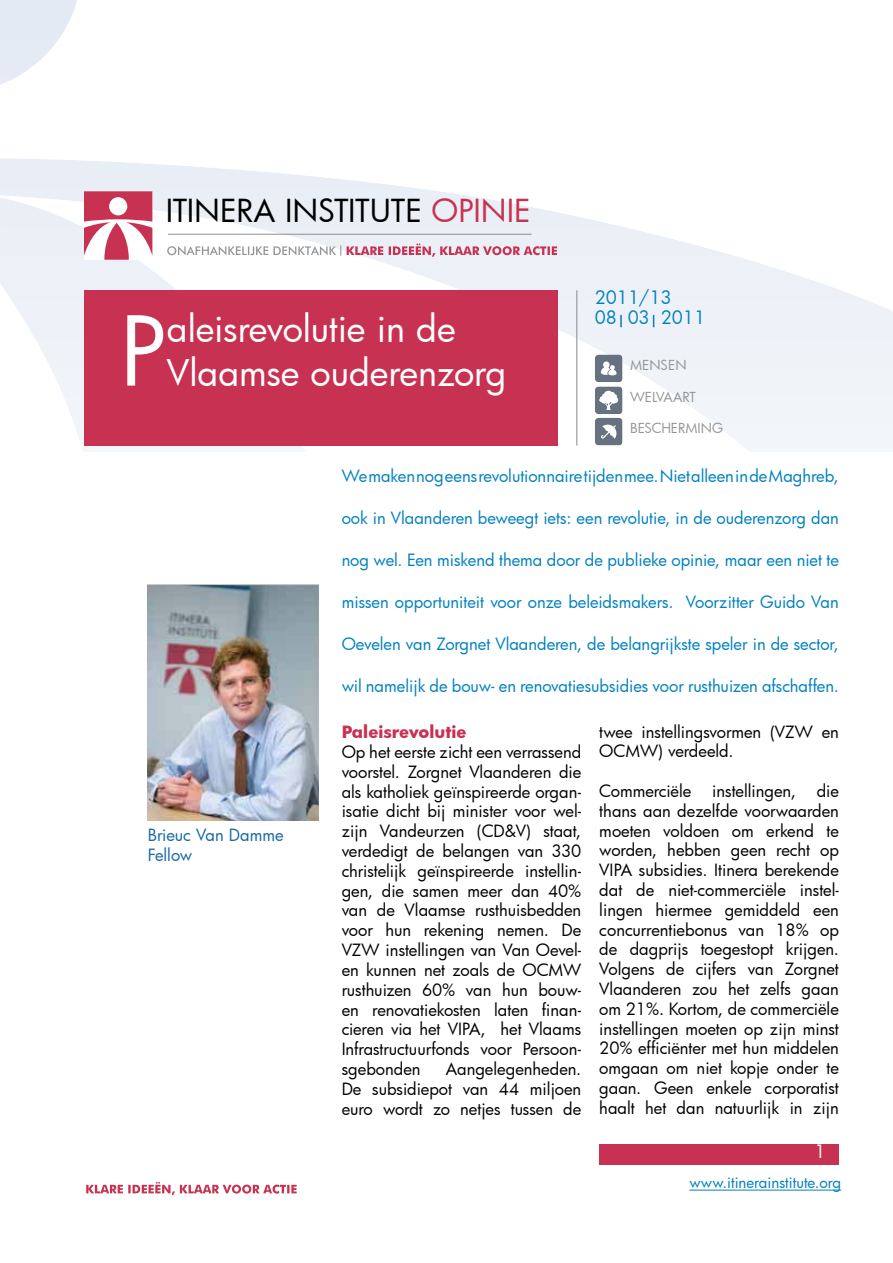
<style>
.page{position:relative;width:893px;height:1263px;background:#fff}
.page>*{position:absolute;margin:0;border:0;box-sizing:border-box;transform-origin:0 0}
.t1{font:93.3px "Futura";color:#fff}
.t2{font:36px/43.2px "Futura";color:#fff}
.t3{font:31.05px "Futura";color:#000}
.t4{font:18px/20.1px "Futura";color:#0081be}
.t5{font:18px "Futura";color:#fff}
.t6{font:16.5px/19.8px "Futura";color:#000;text-align:justify}
.t7{font:16.5px "Futura";color:#0081be}
.t8{font:16.5px/19.8px "Futura";color:#1868a4}
.t9{font:700 16.5px "Futura";color:#c83252}
.t10{font:15px "Futura";color:#0081be}
.t11{font:13.5px "Futura";color:#939597}
.s1{color:#c83252}
</style>
<div class="page">
<img style="left:0;top:1px;width:893px;height:450px">
<div style="left:84px;top:290px;width:473px;height:156px;background:#c83252"></div>
<hr style="left:576px;top:290px;width:1px;height:156px;background:#939597">
<div style="left:599px;top:1144px;width:240px;height:21px;background:#c83252"></div>
<hr style="left:689px;top:1189px;width:152px;height:1px;background:#0081be">
<svg style="left:84px;top:191px;width:68px;height:69px"></svg>
<hr style="left:168px;top:234px;width:363px;height:1px;background:#939597">
<svg style="left:167px;top:245px;width:174px;height:11px"></svg>
<svg style="left:347px;top:244px;width:210px;height:13px;background:#dfaebd"></svg>
<svg style="left:86px;top:1182px;width:211px;height:13px"></svg>
<img style="left:595px;top:354px;width:28px;height:28px">
<svg style="left:601px;top:361px;width:16px;height:14px"></svg>
<img style="left:595px;top:418px;width:28px;height:28px">
<svg style="left:601px;top:425px;width:15px;height:14px"></svg>
<img style="left:595px;top:386px;width:28px;height:28px">
<svg style="left:599px;top:391px;width:19px;height:19px"></svg>
<svg style="left:620px;top:315px;width:2px;height:12px"></svg>
<svg style="left:653px;top:315px;width:1px;height:12px"></svg>
<img style="left:148px;top:584px;width:171px;height:237px">
<h3 class="t3" style="left:166px;top:196px;width:366px">ITINERA INSTITUTE <span class="s1">OPINIE</span></h3>
<h1 class="t1" style="left:120px;top:308px;width:48px">P</h1>
<h2 class="t2" style="left:167px;top:311px;width:341px">aleisrevolutie in de<br>Vlaamse ouderenzorg</h2>
<p class="t4" style="left:595px;top:288px;width:112px">2011/13<br>08 03 2011</p>
<p class="t11" style="left:630px;top:359px;width:58px">MENSEN</p>
<p class="t11" style="left:630px;top:390px;width:67px">WELVAART</p>
<p class="t11" style="left:630px;top:422px;width:94px">BESCHERMING</p>
<p class="t8" style="left:148px;top:827px;width:137px">Brieuc Van Damme<br>Fellow</p>
<p class="t7" style="left:342px;top:468px;width:499px">We maken nog eens revolutionnaire tijden mee. Niet alleen in de Maghreb,</p>
<p class="t7" style="left:342px;top:510px;width:499px">ook in Vlaanderen beweegt iets: een revolutie, in de ouderenzorg dan</p>
<p class="t7" style="left:342px;top:552px;width:499px">nog wel. Een miskend thema door de publieke opinie, maar een niet te</p>
<p class="t7" style="left:342px;top:594px;width:499px">missen opportuniteit voor onze beleidsmakers. Voorzitter Guido Van</p>
<p class="t7" style="left:342px;top:636px;width:499px">Oevelen van Zorgnet Vlaanderen, de belangrijkste speler in de sector,</p>
<p class="t7" style="left:342px;top:678px;width:499px">wil namelijk de bouw- en renovatiesubsidies voor rusthuizen afschaffen.</p>
<p class="t9" style="left:342px;top:725px;width:126px">Paleisrevolutie</p>
<p class="t6" style="left:342px;top:743px;width:241px">Op het eerste zicht een verrassend voorstel. Zorgnet Vlaanderen die als katholiek geïnspireerde organ&shy;isatie dicht bij minister voor wel&shy;zijn Vandeurzen (CD&amp;V) staat, verdedigt de belangen van 330 christelijk geïnspireerde instellin&shy;gen, die samen meer dan 40% van de Vlaamse rusthuisbedden voor hun rekening nemen. De VZW instellingen van Van Oevel&shy;en kunnen net zoals de OCMW rusthuizen 60% van hun bouw&shy;en renovatiekosten laten finan&shy;cieren via het VIPA, het Vlaams Infrastructuurfonds voor Persoon&shy;sgebonden</p>
<p class="t6" style="left:342px;top:1060px;width:241px;text-indent:104px">Aangelegenheden.<br>De subsidiepot van 44 miljoen euro wordt zo netjes tussen de</p>
<p class="t6" style="left:599px;top:723px;width:241px">twee instellingsvormen (VZW en<br>OCMW) verdeeld.</p>
<p class="t6" style="left:599px;top:782px;width:94px">Commerciële</p>
<p class="t6" style="left:712px;top:782px;width:85px">instellingen,</p>
<p class="t6" style="left:599px;top:782px;width:241px;text-indent:217px">die thans aan dezelfde voorwaarden moeten voldoen om erkend te worden, hebben geen recht op VIPA subsidies. Itinera berekende dat de niet-commerciële instel&shy;lingen hiermee gemiddeld een concurrentiebonus van 18% op de dagprijs toegestopt krijgen.<br>Volgens de cijfers van Zorgnet Vlaanderen zou het zelfs gaan om 21%. Kortom, de commerciële instellingen moeten op zijn minst 20% efficiënter met hun middelen omgaan om niet kopje onder te gaan. Geen enkele corporatist haalt het dan natuurlijk in zijn</p>
<p class="t5" style="left:814px;top:1142px;width:13px">1</p>
<p class="t10" style="left:689px;top:1175px;width:153px">www.itinerainstitute.org</p>
</div>
